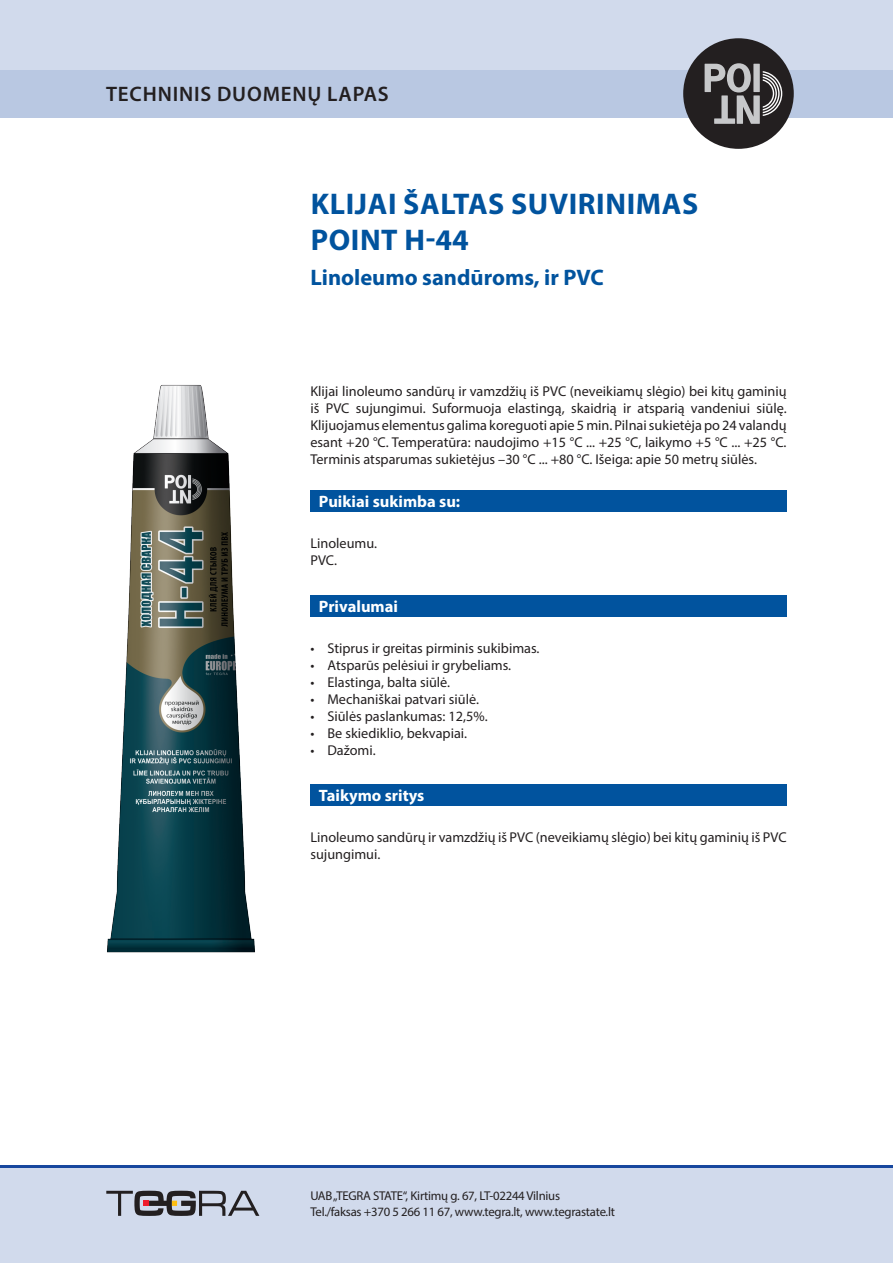
<style>
.page{position:relative;width:893px;height:1263px;background:#fff}
.page>*{position:absolute;margin:0;border:0;box-sizing:border-box;transform-origin:0 0}
.Pavadinimas{font:700 30px/36px "Myriad Pro";letter-spacing:.02em;color:#01539e}
.Pavadinimas-2{font:700 22.5px "Myriad Pro";color:#01539e}
.t1{font:600 21px "Myriad Pro";letter-spacing:.04em;color:#231f20}
.Skyrius_baltas{font:700 16.5px "Myriad Pro";color:#fff}
.Tekstas_paprastas{font:14.25px/17.1px "Myriad Pro";color:#231f20;text-align:justify}
.Tekstas_su_buletais{font:14.25px "Myriad Pro";color:#231f20}
.t2{font:12.75px/15.3px "Myriad Pro";letter-spacing:-.02em;color:#231f20}
</style>
<div class="page">
<div style="left:0;top:0;width:893px;height:118px;background:#d1daec"></div>
<div style="left:0;top:70px;width:893px;height:48px;background:#b9c8e2"></div>
<div style="left:0;top:1165px;width:893px;height:98px;background:#d1daec"></div>
<hr style="left:0;top:1165px;width:893px;height:2px;background:#17479e">
<div style="left:683px;top:38px;width:111px;height:111px;background:#231f20;border-radius:50%"></div>
<svg style="left:705px;top:63px;width:77px;height:61px"></svg>
<svg style="left:106px;top:1191px;width:153px;height:25px"></svg>
<div style="left:310px;top:595px;width:477px;height:22px;background:#01539e"></div>
<div style="left:310px;top:784px;width:477px;height:22px;background:#01539e"></div>
<div style="left:310px;top:491px;width:477px;height:21px;background:#01539e"></div>
<img style="left:107px;top:385px;width:148px;height:568px">
<h3 class="t1" style="left:106px;top:81px;width:284px">TECHNINIS DUOMENŲ LAPAS</h3>
<p class="Pavadinimas" style="left:311px;top:185px;width:389px">KLIJAI ŠALTAS SUVIRINIMAS<br>POINT H-44</p>
<p class="Pavadinimas-2" style="left:310px;top:263px;width:295px">Linoleumo sandūroms, ir PVC</p>
<p class="Tekstas_paprastas" style="left:310px;top:382px;width:478px">Klijai linoleumo sandūrų ir vamzdžių iš PVC (neveikiamų slėgio) bei kitų gaminių iš PVC sujungimui. Suformuoja elastingą, skaidrią ir atsparią vandeniui siūlę.<br>Klijuojamus elementus galima koreguoti apie 5 min. Pilnai sukietėja po 24 valandų esant +20 °C. Temperatūra: naudojimo +15 °C ... +25 °C, laikymo +5 °C ... +25 °C.<br>Terminis atsparumas sukietėjus –30 °C ... +80 °C. Išeiga: apie 50 metrų siūlės.</p>
<p class="Skyrius_baltas" style="left:319px;top:491px;width:143px">Puikiai sukimba su:</p>
<p class="Tekstas_su_buletais" style="left:310px;top:535px;width:68px">Linoleumu.</p>
<p class="Tekstas_su_buletais" style="left:310px;top:552px;width:28px">PVC.</p>
<p class="Skyrius_baltas" style="left:319px;top:596px;width:81px">Privalumai</p>
<p class="Tekstas_paprastas" style="left:310px;top:639px;width:231px">• Stiprus ir greitas pirminis sukibimas.</p>
<p class="Tekstas_paprastas" style="left:310px;top:656px;width:202px">• Atsparūs pelėsiui ir grybeliams.</p>
<p class="Tekstas_paprastas" style="left:310px;top:673px;width:141px">• Elastinga, balta siūlė.</p>
<p class="Tekstas_paprastas" style="left:310px;top:690px;width:170px">• Mechaniškai patvari siūlė.</p>
<p class="Tekstas_paprastas" style="left:310px;top:708px;width:179px">• Siūlės paslankumas: 12,5%.</p>
<p class="Tekstas_paprastas" style="left:310px;top:725px;width:158px">• Be skiediklio, bekvapiai.</p>
<p class="Tekstas_paprastas" style="left:310px;top:742px;width:67px">• Dažomi.</p>
<p class="Skyrius_baltas" style="left:319px;top:785px;width:107px">Taikymo sritys</p>
<p class="Tekstas_paprastas" style="left:310px;top:828px;width:478px">Linoleumo sandūrų ir vamzdžių iš PVC (neveikiamų slėgio) bei kitų gaminių iš PVC sujungimui.</p>
<p class="t2" style="left:310px;top:1188px;width:306px">UAB „TEGRA STATE“, Kirtimų g. 67, LT-02244 Vilnius<br>Tel./faksas +370 5 266 11 67, www.tegra.lt, www.tegrastate.lt</p>
</div>
